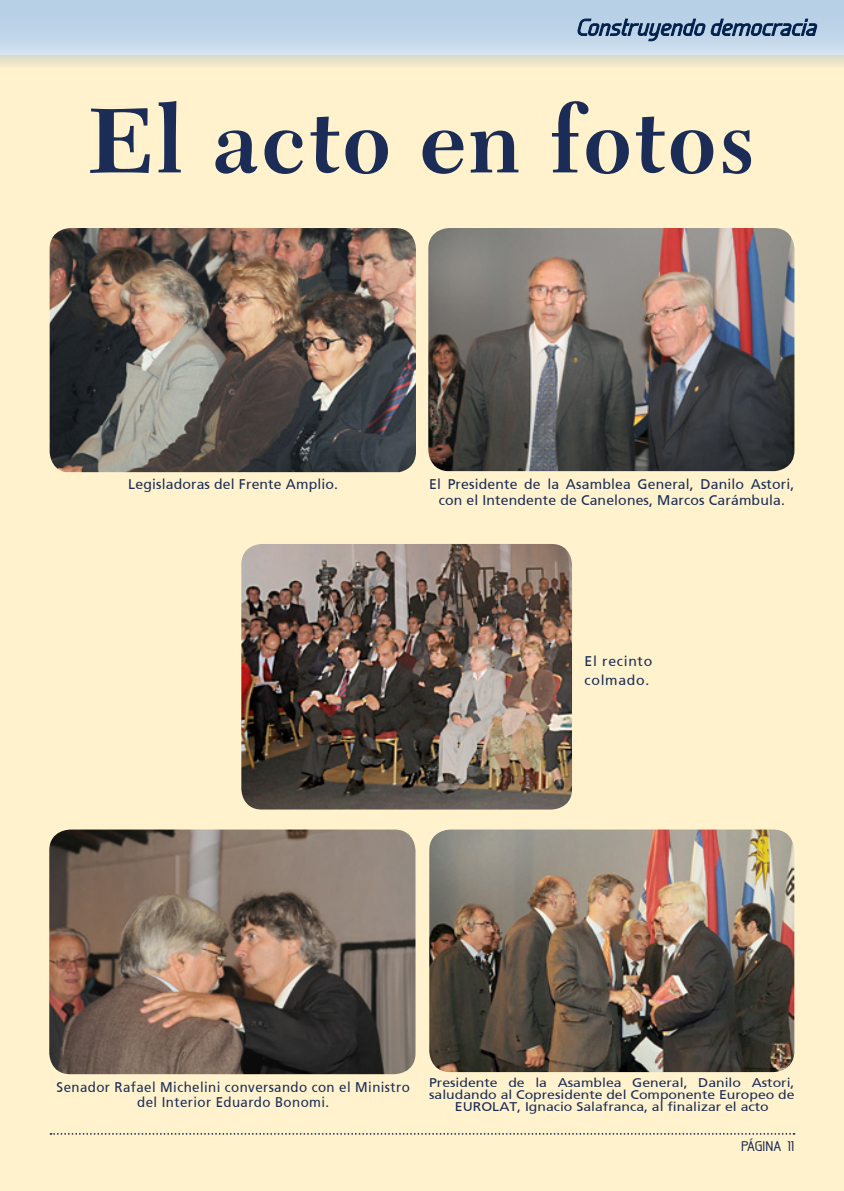
<style>
.page{position:relative;width:844px;height:1191px;background:#fff}
.page>*{position:absolute;margin:0;border:0;box-sizing:border-box;transform-origin:0 0}
.t1{font:700 96.25px "Transitional 511 BT";letter-spacing:.025em;color:#1b2d56}
.t2{font:14px/15.8px "Frutigerlarghe Roman";letter-spacing:.01em;color:#1b2d56;text-align:center}
.t3{font:14px/15.8px "Frutigerlarghe Roman";letter-spacing:.03em;color:#1b2d56;text-align:center;scale:.95 1}
.t4{font:14px/19.2px "Frutigerlarghe Roman";letter-spacing:.05em;color:#1b2d56}
.t5{font:500 14px "Galette";color:#1b2d56}
.t6{font:12.6px/12.2px "Frutigerlarghe Roman";color:#1b2d56;text-align:center;scale:1.11 1}
</style>
<div class="page">
<div style="left:0;top:56px;width:843px;height:1135px;background:#fff2cd"></div>
<img style="left:241px;top:544px;width:331px;height:265px">
<img style="left:429px;top:829px;width:365px;height:243px">
<img style="left:49px;top:829px;width:366px;height:245px">
<img style="left:428px;top:228px;width:366px;height:243px">
<img style="left:50px;top:228px;width:366px;height:244px">
<svg style="left:0;top:0;width:843px;height:66px;background:#c6d7e3"></svg>
<svg style="left:576px;top:19px;width:241px;height:22px;background:#7e97b3"></svg>
<svg style="left:50px;top:1133px;width:744px;height:1px"></svg>
<h1 class="t1" style="left:87px;top:81px;width:670px">El acto en fotos</h1>
<p class="t2" style="left:128px;top:476px;width:211px">Legisladoras del Frente Amplio.</p>
<p class="t2" style="left:429px;top:476px;width:366px">El Presidente de la Asamblea General, Danilo Astori, con el Intendente de Canelones, Marcos Carámbula.</p>
<p class="t4" style="left:584px;top:651px;width:69px">El recinto colmado.</p>
<p class="t3" style="left:57px;top:1078px;width:373px">Senador Rafael Michelini conversando con el Ministro del Interior Eduardo Bonomi.</p>
<p class="t6" style="left:429px;top:1076px;width:330px">Presidente de la Asamblea General, Danilo Astori, saludando al Copresidente del Componente Europeo de<br>EUROLAT, Ignacio Salafranca, al finalizar el acto</p>
<p class="t5" style="left:741px;top:1137px;width:55px">PÁGINA 11</p>
</div>
